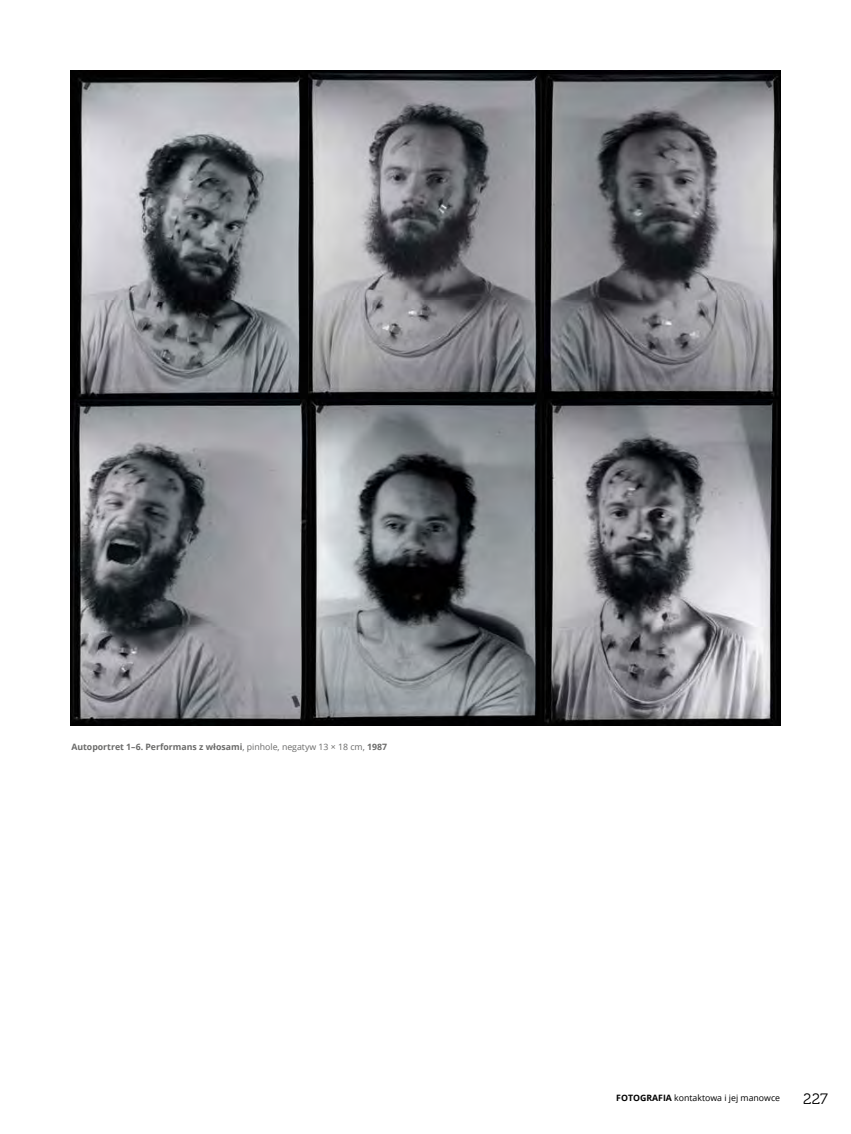
<style>
.page{position:relative;width:851px;height:1134px;background:#fff}
.page>*{position:absolute;margin:0;border:0;box-sizing:border-box;transform-origin:0 0}
.t1{font:15px "Museo 300";color:#000}
.t2{font:700 8.75px "Open Sans";color:#6b6b6a}
.t3{font:8.75px "Open Sans";color:#000}
.s1{font-weight:400}
.s2{font-weight:700}
</style>
<div class="page">
<img style="left:71px;top:71px;width:709px;height:654px">
<p class="t2" style="left:71px;top:740px;width:317px">Autoportret 1–6. Performans z włosami<span class="s1">, pinhole, negatyw 13 × 18 cm,</span> 1987</p>
<p class="t3" style="left:616px;top:1092px;width:165px"><span class="s2">FOTOGRAFIA</span> kontaktowa i jej manowce</p>
<h1 class="t1" style="left:803px;top:1090px;width:26px">227</h1>
</div>
